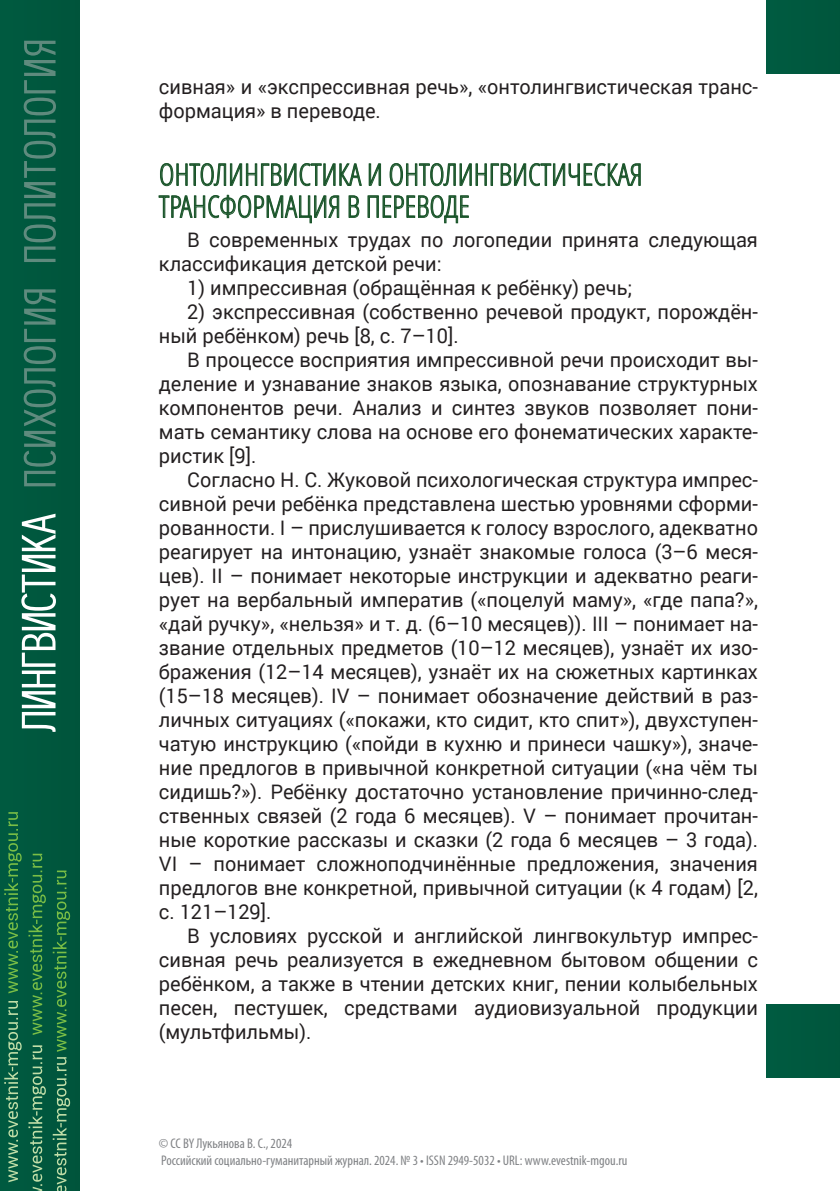
<style>
.page{position:relative;width:840px;height:1191px;background:#fff}
.page>*{position:absolute;margin:0;border:0;box-sizing:border-box;transform-origin:0 0}
.Подзаг_аннот__ключ_с{font:30px/32px "Germano";color:#195429}
.Основной_текст{font:20px/24px "Roberto Sans";color:#231f20}
.t1{font:condensed 14px/16.8px "Myriad Pro";color:#808285}
</style>
<div class="page">
<div style="left:0;top:0;width:79px;height:1191px;background:#00573d"></div>
<div style="left:766px;top:0;width:73px;height:74px;background:#00583f"></div>
<svg style="left:4px;top:1001px;width:18px;height:181px"></svg>
<svg style="left:4px;top:812px;width:18px;height:181px"></svg>
<svg style="left:28px;top:853px;width:18px;height:182px"></svg>
<svg style="left:53px;top:870px;width:17px;height:181px"></svg>
<svg style="left:28px;top:1045px;width:18px;height:146px"></svg>
<svg style="left:53px;top:1057px;width:17px;height:134px"></svg>
<svg style="left:24px;top:41px;width:32px;height:221px"></svg>
<svg style="left:24px;top:289px;width:32px;height:197px"></svg>
<div style="left:766px;top:1004px;width:73px;height:73px;background:#00583f"></div>
<svg style="left:21px;top:513px;width:35px;height:219px"></svg>
<svg style="left:160px;top:163px;width:202px;height:24px"></svg>
<svg style="left:368px;top:163px;width:13px;height:23px"></svg>
<svg style="left:389px;top:163px;width:252px;height:24px"></svg>
<svg style="left:158px;top:195px;width:181px;height:29px"></svg>
<svg style="left:348px;top:195px;width:11px;height:23px"></svg>
<svg style="left:367px;top:195px;width:102px;height:29px"></svg>
<p class="Основной_текст" style="left:159px;top:73px;width:600px">сивная» и «экспрессивная речь», «онтолингвистическая транс&shy;формация» в переводе.</p>
<p class="Подзаг_аннот__ключ_с" style="left:159px;top:157px;width:485px">ОНТОЛИНГВИСТИКА И ОНТОЛИНГВИСТИЧЕСКАЯ<br>ТРАНСФОРМАЦИЯ В ПЕРЕВОДЕ</p>
<p class="Основной_текст" style="left:159px;top:226px;width:600px;text-indent:28px">В современных трудах по логопедии принята следующая классификация детской речи:</p>
<p class="Основной_текст" style="left:187px;top:274px;width:446px">1) импрессивная (обращённая к ребёнку) речь;</p>
<p class="Основной_текст" style="left:159px;top:298px;width:600px;text-indent:28px">2) экспрессивная (собственно речевой продукт, порождён&shy;ный ребёнком) речь [8, с. 7–10].</p>
<p class="Основной_текст" style="left:159px;top:346px;width:600px;text-align:justify;text-indent:28px">В процессе восприятия импрессивной речи происходит вы&shy;деление и узнавание знаков языка, опознавание структурных компонентов речи. Анализ и синтез звуков позволяет пони&shy;мать семантику слова на основе его фонематических характе&shy;ристик [9].</p>
<p class="Основной_текст" style="left:159px;top:466px;width:600px;text-align:justify;text-indent:28px">Согласно Н. С. Жуковой психологическая структура импрес&shy;сивной речи ребёнка представлена шестью уровнями сформи&shy;рованности. I – прислушивается к голосу взрослого, адекватно реагирует на интонацию, узнаёт знакомые голоса (3–6 меся&shy;цев). II – понимает некоторые инструкции и адекватно реаги&shy;рует на вербальный императив («поцелуй маму», «где папа?», «дай ручку», «нельзя» и т. д. (6–10 месяцев)). III – понимает на&shy;звание отдельных предметов (10–12 месяцев), узнаёт их изо&shy;бражения (12–14 месяцев), узнаёт их на сюжетных картинках (15–18 месяцев). IV – понимает обозначение действий в раз&shy;личных ситуациях («покажи, кто сидит, кто спит»), двухступен&shy;чатую инструкцию («пойди в кухню и принеси чашку»), значе&shy;ние предлогов в привычной конкретной ситуации («на чём ты сидишь?»). Ребёнку достаточно установление причинно-след&shy;ственных связей (2 года 6 месяцев). V – понимает прочитан&shy;ные короткие рассказы и сказки (2 года 6 месяцев – 3 года).<br>VI – понимает сложноподчинённые предложения, значения предлогов вне конкретной, привычной ситуации (к 4 годам) [2, с. 121–129].</p>
<p class="Основной_текст" style="left:159px;top:922px;width:600px;text-align:justify;text-indent:28px">В условиях русской и английской лингвокультур импрес&shy;сивная речь реализуется в ежедневном бытовом общении с ребёнком, а также в чтении детских книг, пении колыбельных песен, пестушек, средствами аудиовизуальной продукции (мультфильмы).</p>
<p class="t1" style="left:159px;top:1134px;width:469px">© CC BY Лукьянова В. С., 2024<br>Российский социально-гуманитарный журнал. 2024. № 3 • ISSN 2949-5032 • URL: www.evestnik-mgou.ru</p>
</div>
